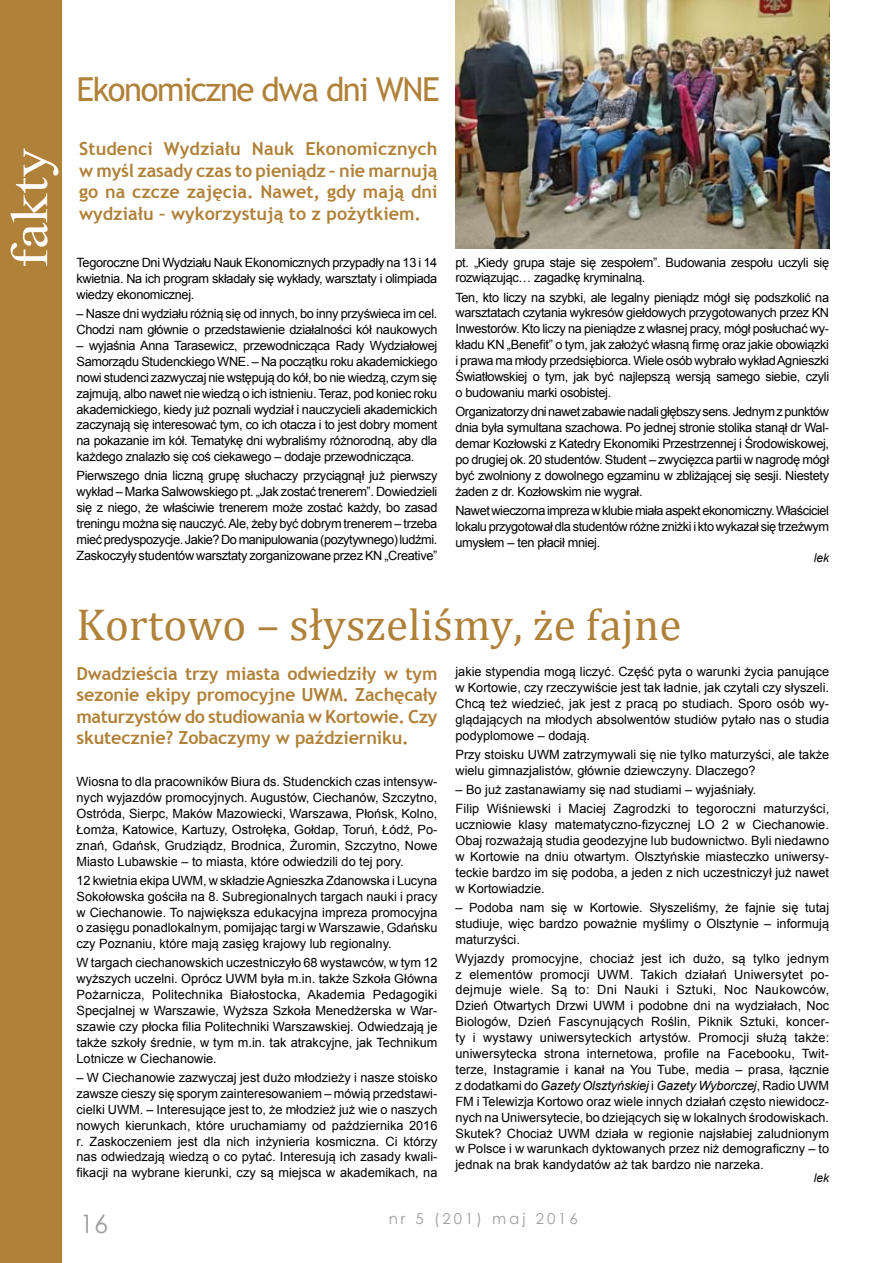
<style>
.page{position:relative;width:893px;height:1263px;background:#fff}
.page>*{position:absolute;margin:0;border:0;box-sizing:border-box;transform-origin:0 0}
.t1{font:52.65px "Times New Roman";color:#fff;scale:1.11 1}
.t2{font:45px "Cambria";letter-spacing:.005em;color:#b08139}
.t3{font:33px "Trebuchet MS";letter-spacing:-.045em;color:#b08139}
.t4{font:25.5px "Century Gothic";color:#9c9d9f}
.t5{font:700 18px/21.6px "Trebuchet MS";letter-spacing:-.005em;color:#b08139;text-align:justify}
.t6{font:15px "Century Gothic";letter-spacing:.2em;color:#9c9d9f}
.t7{font:12.75px/15.9px "Arial";color:#000;text-align:justify}
.t8{font:12.75px/15.9px "Arial";letter-spacing:-.025em;color:#000}
.t9{font:italic 12px "Arial";color:#000}
.s1{font-style:italic}
</style>
<div class="page">
<div style="left:0;top:0;width:62px;height:1263px;background:#b08139"></div>
<img style="left:455px;top:0;width:374px;height:248px">
<h3 class="t3" style="left:77px;top:70px;width:365px">Ekonomiczne dwa dni WNE</h3>
<h1 class="t1" style="left:-6px;top:268px;width:110px;rotate:-90deg">fakty</h1>
<h3 class="t5" style="left:79px;top:138px;width:360px">Studenci Wydziału Nauk Ekonomicznych w myśl zasady czas to pieniądz – nie marnują go na czcze zajęcia. Nawet, gdy mają dni wydziału – wykorzystują to z pożytkiem.</h3>
<p class="t7" style="left:77px;top:255px;width:362px">Tegoroczne Dni Wydziału Nauk Ekonomicznych przypadły na 13 i 14 kwietnia. Na ich program składały się wykłady, warsztaty i olimpiada wiedzy ekonomicznej.</p>
<p class="t8" style="left:77px;top:306px;width:362px">– Nasze dni wydziału różnią się od innych, bo inny przyświeca im cel.<br>Chodzi nam głównie o przedstawienie działalności kół naukowych</p>
<p class="t7" style="left:77px;top:338px;width:362px">– wyjaśnia Anna Tarasewicz, przewodnicząca Rady Wydziałowej Samorządu Studenckiego WNE. – Na początku roku akademickiego nowi studenci zazwyczaj nie wstępują do kół, bo nie wiedzą, czym się zajmują, albo nawet nie wiedzą o ich istnieniu. Teraz, pod koniec roku akademickiego, kiedy już poznali wydział i nauczycieli akademickich zaczynają się interesować tym, co ich otacza i to jest dobry moment na pokazanie im kół. Tematykę dni wybraliśmy różnorodną, aby dla każdego znalazło się coś ciekawego – dodaje przewodnicząca.</p>
<p class="t7" style="left:77px;top:468px;width:362px">Pierwszego dnia liczną grupę słuchaczy przyciągnął już pierwszy wykład – Marka Salwowskiego pt. „Jak zostać trenerem”. Dowiedzieli się z niego, że właściwie trenerem może zostać każdy, bo zasad treningu można się nauczyć. Ale, żeby być dobrym trenerem – trzeba mieć predyspozycje. Jakie? Do manipulowania (pozytywnego) ludźmi.<br>Zaskoczyły studentów warsztaty zorganizowane przez KN „Creative”</p>
<p class="t8" style="left:455px;top:254px;width:375px">pt. „Kiedy grupa staje się zespołem”. Budowania zespołu uczyli się rozwiązując… zagadkę kryminalną.</p>
<p class="t7" style="left:455px;top:289px;width:375px">Ten, kto liczy na szybki, ale legalny pieniądz mógł się podszkolić na warsztatach czytania wykresów giełdowych przygotowanych przez KN Inwestorów. Kto liczy na pieniądze z własnej pracy, mógł posłuchać wy&shy;kładu KN „Benefit” o tym, jak założyć własną firmę oraz jakie obowiązki i prawa ma młody przedsiębiorca. Wiele osób wybrało wykład Agnieszki Światłowskiej o tym, jak być najlepszą wersją samego siebie, czyli o budowaniu marki osobistej.</p>
<p class="t7" style="left:455px;top:404px;width:375px">Organizatorzy dni nawet zabawie nadali głębszy sens. Jednym z punktów dnia była symultana szachowa. Po jednej stronie stolika stanął dr Wal&shy;demar Kozłowski z Katedry Ekonomiki Przestrzennej i Środowiskowej, po drugiej ok. 20 studentów. Student – zwycięzca partii w nagrodę mógł być zwolniony z dowolnego egzaminu w zbliżającej się sesji. Niestety żaden z dr. Kozłowskim nie wygrał.</p>
<p class="t7" style="left:455px;top:502px;width:375px">Nawet wieczorna impreza w klubie miała aspekt ekonomiczny. Właściciel lokalu przygotował dla studentów różne zniżki i kto wykazał się trzeźwym umysłem – ten płacił mniej.</p>
<p class="t9" style="left:814px;top:550px;width:17px">lek</p>
<h2 class="t2" style="left:77px;top:598px;width:606px">Kortowo – słyszeliśmy, że fajne</h2>
<p class="t7" style="left:455px;top:664px;width:375px">jakie stypendia mogą liczyć. Część pyta o warunki życia panujące w Kortowie, czy rzeczywiście jest tak ładnie, jak czytali czy słyszeli.<br>Chcą też wiedzieć, jak jest z pracą po studiach. Sporo osób wy&shy;glądających na młodych absolwentów studiów pytało nas o studia podyplomowe – dodają.</p>
<p class="t7" style="left:455px;top:747px;width:375px">Przy stoisku UWM zatrzymywali się nie tylko maturzyści, ale także wielu gimnazjalistów, głównie dziewczyny. Dlaczego?</p>
<p class="t7" style="left:455px;top:780px;width:375px;line-height:19.2px">– Bo już zastanawiamy się nad studiami – wyjaśniały.<br>Filip Wiśniewski i Maciej Zagrodzki to tegoroczni maturzyści,</p>
<p class="t7" style="left:455px;top:817px;width:375px">uczniowie klasy matematyczno-fizycznej LO 2 w Ciechanowie.<br>Obaj rozważają studia geodezyjne lub budownictwo. Byli niedawno w Kortowie na dniu otwartym. Olsztyńskie miasteczko uniwersy&shy;teckie bardzo im się podoba, a jeden z nich uczestniczył już nawet w Kortowiadzie.</p>
<p class="t7" style="left:455px;top:899px;width:375px">– Podoba nam się w Kortowie. Słyszeliśmy, że fajnie się tutaj studiuje, więc bardzo poważnie myślimy o Olsztynie – informują maturzyści.</p>
<p class="t7" style="left:455px;top:950px;width:375px">Wyjazdy promocyjne, chociaż jest ich dużo, są tylko jednym z elementów promocji UWM. Takich działań Uniwersytet po&shy;dejmuje wiele. Są to: Dni Nauki i Sztuki, Noc Naukowców, Dzień Otwartych Drzwi UWM i podobne dni na wydziałach, Noc Biologów, Dzień Fascynujących Roślin, Piknik Sztuki, koncer&shy;ty i wystawy uniwersyteckich artystów. Promocji służą także: uniwersytecka strona internetowa, profile na Facebooku, Twit&shy;terze, Instagramie i kanał na You Tube, media – prasa, łącznie z dodatkami do <span class="s1">Gazety Olsztyńskiej</span> i <span class="s1">Gazety Wyborczej</span>, Radio UWM FM i Telewizja Kortowo oraz wiele innych działań często niewidocz&shy;nych na Uniwersytecie, bo dziejących się w lokalnych środowiskach.<br>Skutek? Chociaż UWM działa w regionie najsłabiej zaludnionym w Polsce i w warunkach dyktowanych przez niż demograficzny – to jednak na brak kandydatów aż tak bardzo nie narzeka.</p>
<h3 class="t5" style="left:77px;top:662px;width:362px">Dwadzieścia trzy miasta odwiedziły w tym sezonie ekipy promocyjne UWM. Zachęcały maturzystów do studiowania w Kortowie. Czy skutecznie? Zobaczymy w październiku.</h3>
<p class="t7" style="left:77px;top:774px;width:362px">Wiosna to dla pracowników Biura ds. Studenckich czas intensyw&shy;nych wyjazdów promocyjnych. Augustów, Ciechanów, Szczytno, Ostróda, Sierpc, Maków Mazowiecki, Warszawa, Płońsk, Kolno, Łomża, Katowice, Kartuzy, Ostrołęka, Gołdap, Toruń, Łódź, Po&shy;znań, Gdańsk, Grudziądz, Brodnica, Żuromin, Szczytno, Nowe Miasto Lubawskie – to miasta, które odwiedzili do tej pory.</p>
<p class="t7" style="left:77px;top:872px;width:363px">12 kwietnia ekipa UWM, w składzie Agnieszka Zdanowska i Lucyna Sokołowska gościła na 8. Subregionalnych targach nauki i pracy w Ciechanowie. To największa edukacyjna impreza promocyjna o zasięgu ponadlokalnym, pomijając targi w Warszawie, Gdańsku czy Poznaniu, które mają zasięg krajowy lub regionalny.</p>
<p class="t7" style="left:77px;top:955px;width:363px">W targach ciechanowskich uczestniczyło 68 wystawców, w tym 12 wyższych uczelni. Oprócz UWM była m.in. także Szkoła Główna Pożarnicza, Politechnika Białostocka, Akademia Pedagogiki Specjalnej w Warszawie, Wyższa Szkoła Menedżerska w War&shy;szawie czy płocka filia Politechniki Warszawskiej. Odwiedzają je także szkoły średnie, w tym m.in. tak atrakcyjne, jak Technikum Lotnicze w Ciechanowie.</p>
<p class="t7" style="left:77px;top:1070px;width:362px">– W Ciechanowie zazwyczaj jest dużo młodzieży i nasze stoisko zawsze cieszy się sporym zainteresowaniem – mówią przedstawi&shy;cielki UWM. – Interesujące jest to, że młodzież już wie o naszych nowych kierunkach, które uruchamiamy od października 2016 r. Zaskoczeniem jest dla nich inżynieria kosmiczna. Ci którzy nas odwiedzają wiedzą o co pytać. Interesują ich zasady kwali&shy;fikacji na wybrane kierunki, czy są miejsca w akademikach, na</p>
<p class="t9" style="left:814px;top:1170px;width:17px">lek</p>
<h3 class="t4" style="left:80px;top:1206px;width:30px">16</h3>
<p class="t6" style="left:389px;top:1208px;width:191px">nr 5 (201) maj 2016</p>
</div>
